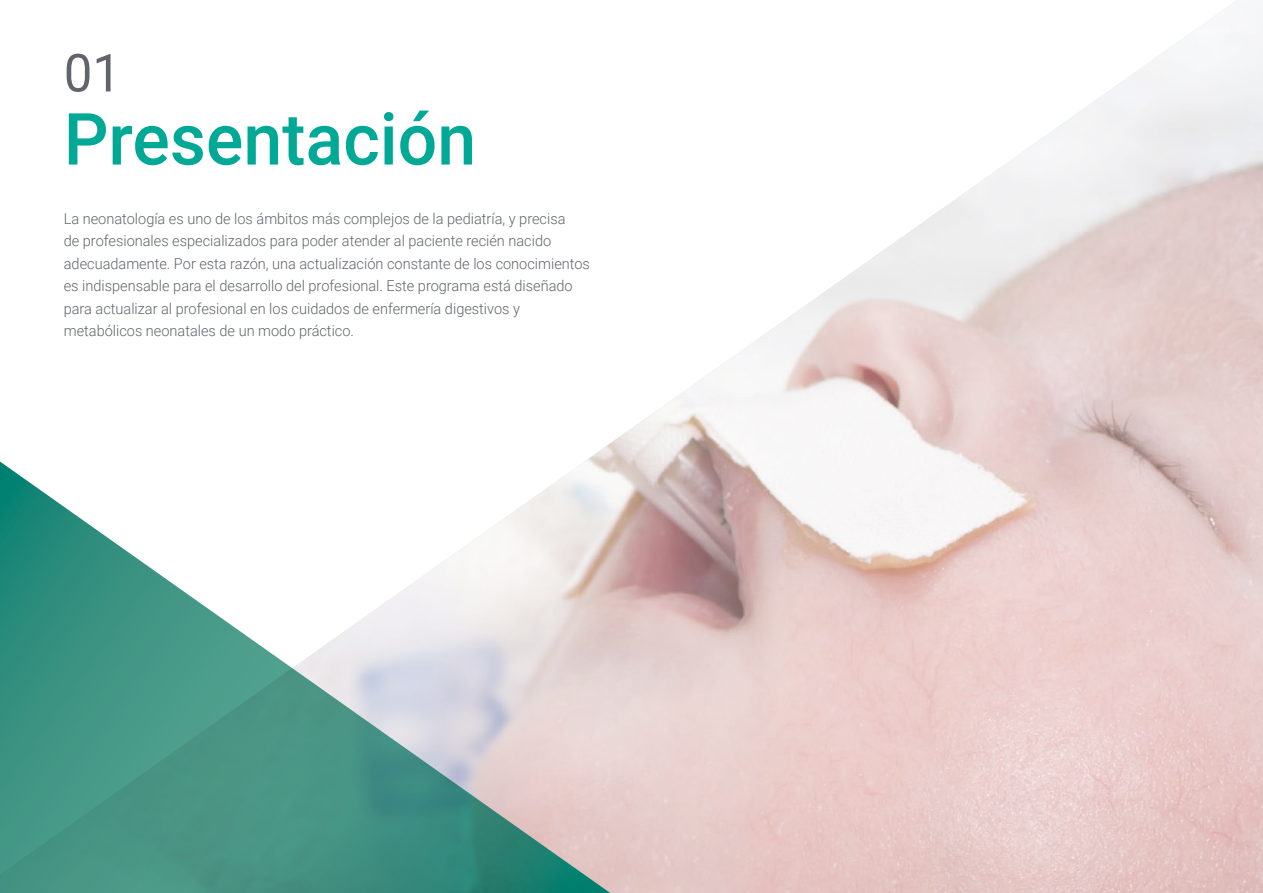
<style>
.page{position:relative;width:1263px;height:893px;background:#fff}
.page>*{position:absolute;margin:0;border:0;box-sizing:border-box;transform-origin:0 0}
.t1{font:500 72px "Roboto";color:#00a996}
.t2{font:52.5px "Roboto";color:#61646a}
.t3{font:300 15px/22.5px "Roboto";color:#61646a}
</style>
<div class="page">
<img style="left:607px;top:0;width:656px;height:893px">
<svg style="left:0;top:446px;width:640px;height:447px"></svg>
<h2 class="t2" style="left:64px;top:36px;width:59px">01</h2>
<h1 class="t1" style="left:64px;top:89px;width:414px">Presentación</h1>
<p class="t3" style="left:64px;top:207px;width:528px">La neonatología es uno de los ámbitos más complejos de la pediatría, y precisa<br>de profesionales especializados para poder atender al paciente recién nacido adecuadamente. Por esta razón, una actualización constante de los conocimientos es indispensable para el desarrollo del profesional. Este programa está diseñado para actualizar al profesional en los cuidados de enfermería digestivos y metabólicos neonatales de un modo práctico.</p>
</div>
